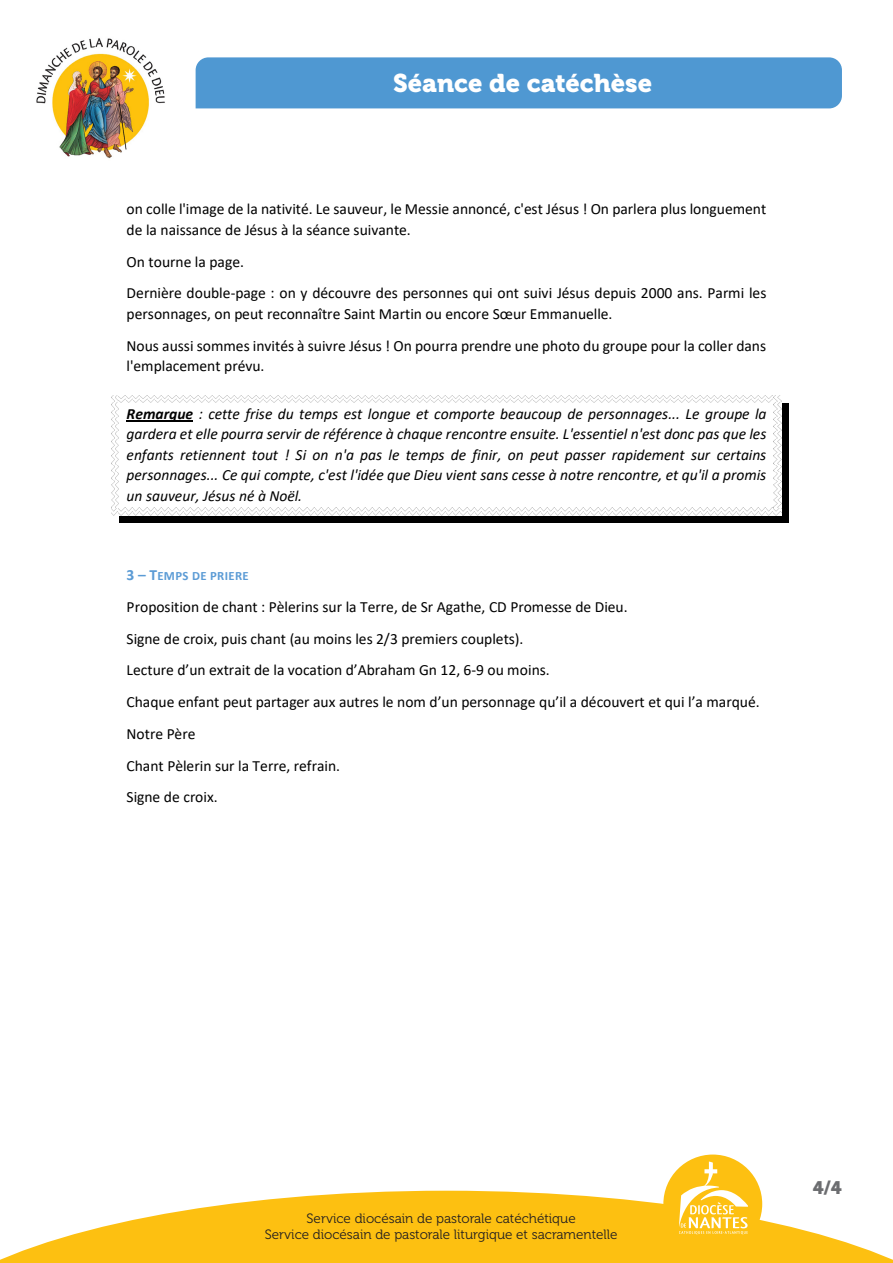
<style>
.page{position:relative;width:893px;height:1263px;background:#fff}
.page>*{position:absolute;margin:0;border:0;box-sizing:border-box;transform-origin:0 0}
.t1{font:25.5px "Museo 900";color:#fff}
.t2{font:18px "Museo 900";color:#6c6d70}
.t3{font:15.6px/31.7px "Calibri";color:#000}
.t4{font:italic 15.6px/20.4px "Calibri";letter-spacing:-.005em;color:#000;text-align:justify}
.t5{font:13.5px/16.2px "Museo 300";color:#231f20;text-align:center}
.t6{font:700 12.75px "Calibri";letter-spacing:.025em;color:#5b9bd5}
.s1{font-weight:700}
.s2{font-size:15.6px}
</style>
<div class="page">
<div style="left:781px;top:403px;width:7px;height:22px;background:#000"></div>
<div style="left:781px;top:425px;width:7px;height:20px;background:#000"></div>
<div style="left:781px;top:445px;width:7px;height:20px;background:#000"></div>
<div style="left:781px;top:465px;width:7px;height:21px;background:#000"></div>
<div style="left:119px;top:515px;width:655px;height:7px;background:#000"></div>
<div style="left:781px;top:508px;width:7px;height:14px;background:#000"></div>
<div style="left:774px;top:515px;width:14px;height:7px;background:#000"></div>
<div style="left:781px;top:486px;width:7px;height:22px;background:#000"></div>
<svg style="left:112px;top:396px;width:669px;height:119px"></svg>
<svg style="left:0;top:1191px;width:893px;height:72px;fill:#fdc011"></svg>
<div style="left:663px;top:1154px;width:99px;height:99px;background:#fdc011;border-radius:50%"></div>
<svg style="left:679px;top:1161px;width:69px;height:73px"></svg>
<img style="left:36px;top:38px;width:129px;height:121px">
<div style="left:196px;top:57px;width:646px;height:51px;background:#4f98d2"></div>
<p class="t1" style="left:393px;top:69px;width:260px">Séance de catéchèse</p>
<p class="t3" style="left:127px;top:199px;width:641px;line-height:20.4px">on colle l'image de la nativité. Le sauveur, le Messie annoncé, c'est Jésus ! On parlera plus longuement de la naissance de Jésus à la séance suivante.</p>
<p class="t3" style="left:127px;top:245px;width:641px">On tourne la page.<br>Dernière double-page : on y découvre des personnes qui ont suivi Jésus depuis 2000 ans. Parmi les</p>
<p class="t3" style="left:127px;top:297px;width:641px">personnages, on peut reconnaître Saint Martin ou encore Sœur Emmanuelle.<br>Nous aussi sommes invités à suivre Jésus ! On pourra prendre une photo du groupe pour la coller dans</p>
<p class="t3" style="left:127px;top:350px;width:139px">l'emplacement prévu.</p>
<p class="t4" style="left:127px;top:403px;width:641px"><span class="s1">Remarque</span> : cette frise du temps est longue et comporte beaucoup de personnages... Le groupe la gardera et elle pourra servir de référence à chaque rencontre ensuite. L'essentiel n'est donc pas que les enfants retiennent tout ! Si on n'a pas le temps de finir, on peut passer rapidement sur certains personnages... Ce qui compte, c'est l'idée que Dieu vient sans cesse à notre rencontre, et qu'il a promis un sauveur, Jésus né à Noël.</p>
<p class="t6" style="left:127px;top:567px;width:124px"><span class="s2">3 – T</span>EMPS DE PRIERE</p>
<p class="t3" style="left:127px;top:591px;width:635px">Proposition de chant : Pèlerins sur la Terre, de Sr Agathe, CD Promesse de Dieu.<br>Signe de croix, puis chant (au moins les 2/3 premiers couplets).<br>Lecture d’un extrait de la vocation d’Abraham Gn 12, 6-9 ou moins.<br>Chaque enfant peut partager aux autres le nom d’un personnage qu’il a découvert et qui l’a marqué.<br>Notre Père<br>Chant Pèlerin sur la Terre, refrain.<br>Signe de croix.</p>
<p class="t5" style="left:265px;top:1211px;width:354px">Service diocésain de pastorale catéchétique<br>Service diocésain de pastorale liturgique et sacramentelle</p>
<p class="t2" style="left:813px;top:1177px;width:31px">4/4</p>
</div>
